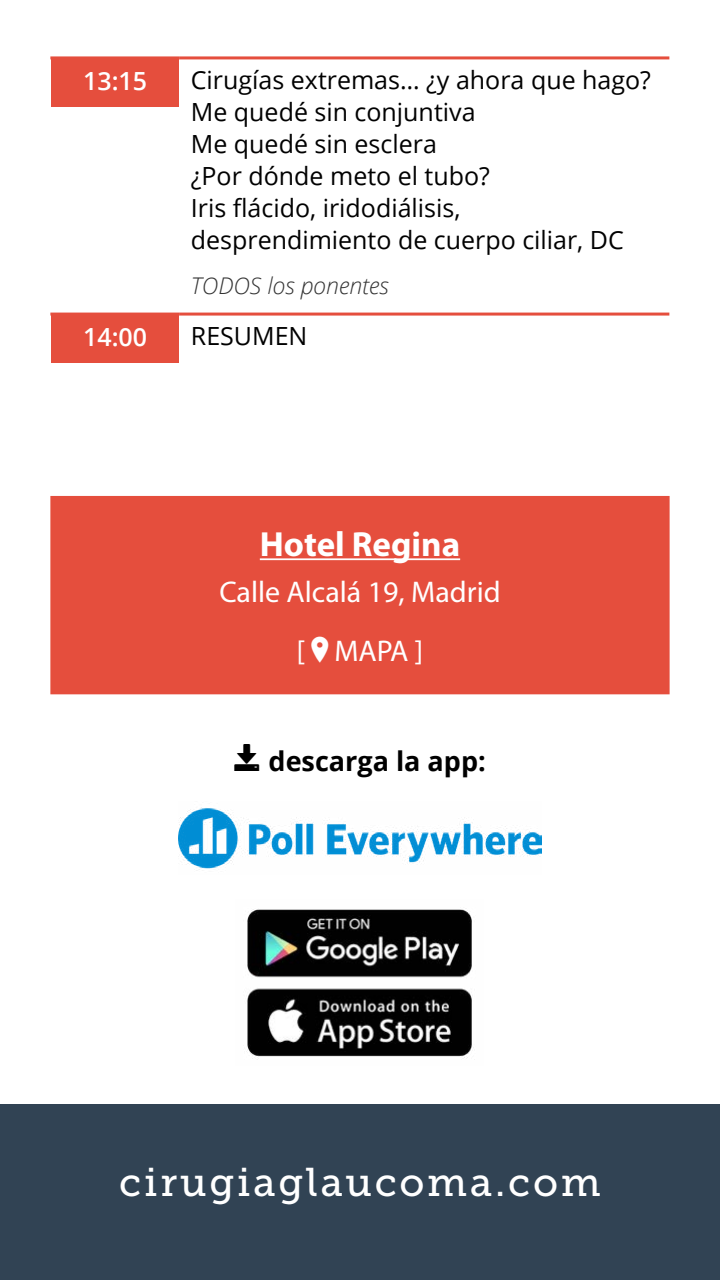
<style>
.page{position:relative;width:720px;height:1280px;background:#fff}
.page>*{position:absolute;margin:0;border:0;box-sizing:border-box;transform-origin:0 0}
.t1{font:40px "Museo Slab 500";letter-spacing:.07em;color:#fff}
.t2{font:700 35px "Myriad Pro";color:#fff}
.t3{font:30px/59px "Myriad Pro";color:#fff;text-align:center}
.t4{font:700 27px "Open Sans";color:#000}
.t5{font:25px/32px "Open Sans";color:#000}
.t6{font:600 25px "Open Sans";color:#fff}
.t7{font:italic 300 23px "Open Sans";color:#333}
</style>
<div class="page">
<hr style="left:50px;top:56px;width:130px;height:3px;background:#e54e3d">
<hr style="left:180px;top:56px;width:489px;height:3px;background:#e54e3d">
<hr style="left:50px;top:313px;width:130px;height:3px;background:#e54e3d">
<hr style="left:180px;top:313px;width:489px;height:3px;background:#e54e3d">
<div style="left:51px;top:59px;width:128px;height:47px;background:#e54e3d"></div>
<div style="left:51px;top:315px;width:128px;height:47px;background:#e54e3d"></div>
<img style="left:178px;top:807px;width:364px;height:63px">
<img style="left:247px;top:909px;width:227px;height:151px">
<div style="left:51px;top:497px;width:618px;height:197px;background:#e54e3d"></div>
<hr style="left:260px;top:558px;width:200px;height:2px;background:#fff">
<div style="left:50px;top:496px;width:620px;height:198px;border:2px solid #e54e3d"></div>
<div style="left:0;top:1104px;width:720px;height:176px;background:#314354"></div>
<p class="t6" style="left:83px;top:64px;width:65px">13:15</p>
<p class="t5" style="left:191px;top:63px;width:462px">Cirugías extremas… ¿y ahora que hago?<br>Me quedé sin conjuntiva<br>Me quedé sin esclera<br>¿Por dónde meto el tubo?<br>Iris flácido, iridodiálisis, desprendimiento de cuerpo ciliar, DC</p>
<p class="t7" style="left:191px;top:270px;width:200px">TODOS los ponentes</p>
<p class="t6" style="left:83px;top:320px;width:65px">14:00</p>
<p class="t5" style="left:191px;top:319px;width:118px">RESUMEN</p>
<h2 class="t2" style="left:260px;top:521px;width:202px">Hotel Regina</h2>
<p class="t3" style="left:219px;top:562px;width:283px">Calle Alcalá 19, Madrid [ MAPA ]</p>
<p class="t4" style="left:269px;top:742px;width:219px">descarga la app:</p>
<h1 class="t1" style="left:119px;top:1160px;width:483px">cirugiaglaucoma.com</h1>
</div>
